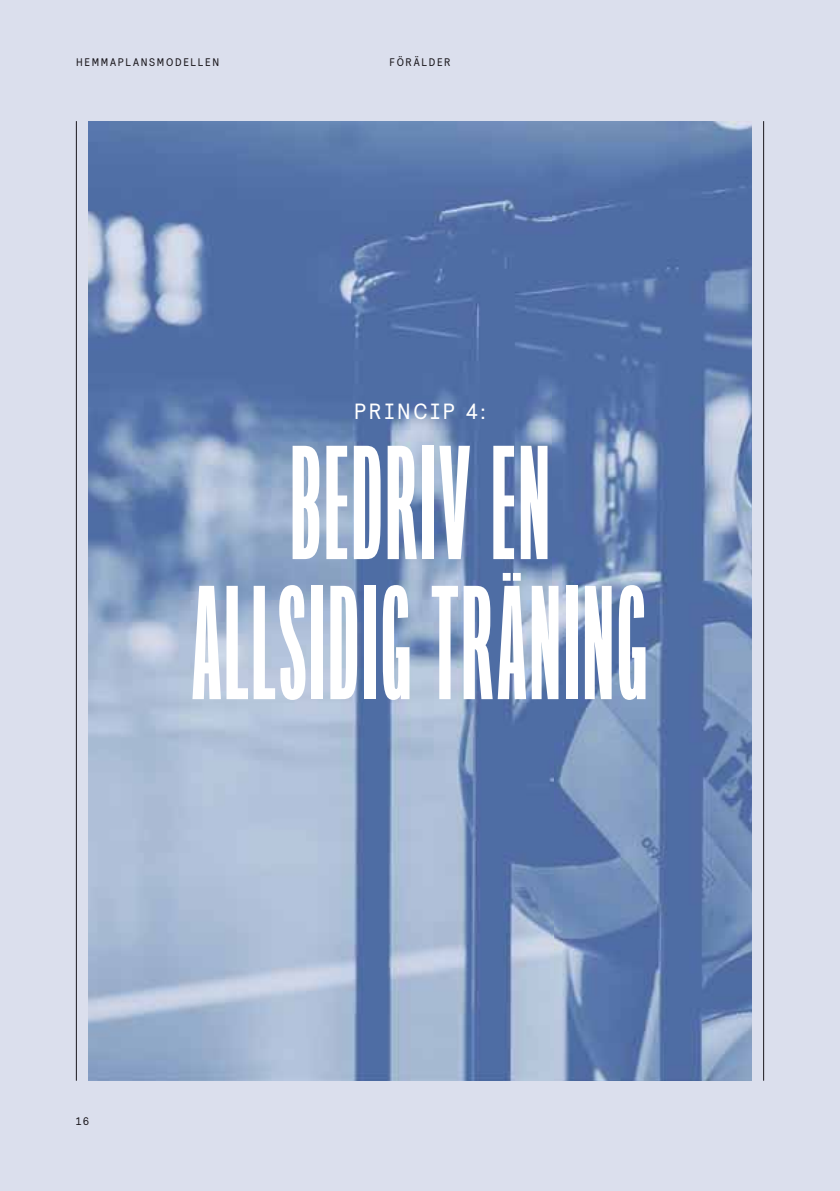
<style>
.page{position:relative;width:840px;height:1191px;background:#fff}
.page>*{position:absolute;margin:0;border:0;box-sizing:border-box;transform-origin:0 0}
.t1{font:900 160px/140px "Origin Super Condensed";letter-spacing:.015em;color:#fff;text-align:center}
.t2{font:22px "Relative Faux";letter-spacing:.12em;color:#fff}
.t3{font:11px "Relative Faux";letter-spacing:.155em;color:#1a171c}
</style>
<div class="page">
<div style="left:1px;top:0;width:838px;height:1190px;background:#dbdfed"></div>
<img style="left:88px;top:121px;width:663px;height:959px">
<hr style="left:762px;top:121px;width:1px;height:959px;background:#1a171c">
<hr style="left:76px;top:121px;width:1px;height:959px;background:#1a171c">
<p class="t3" style="left:76px;top:58px;width:144px">HEMMAPLANSMODELLEN</p>
<p class="t3" style="left:389px;top:58px;width:62px">FÖRÄLDER</p>
<h2 class="t2" style="left:354px;top:404px;width:133px">PRINCIP 4:</h2>
<h1 class="t1" style="left:191px;top:434px;width:457px">BEDRIV EN<br>ALLSIDIG TRÄNING</h1>
<p class="t3" style="left:76px;top:1117px;width:14px">16</p>
</div>
